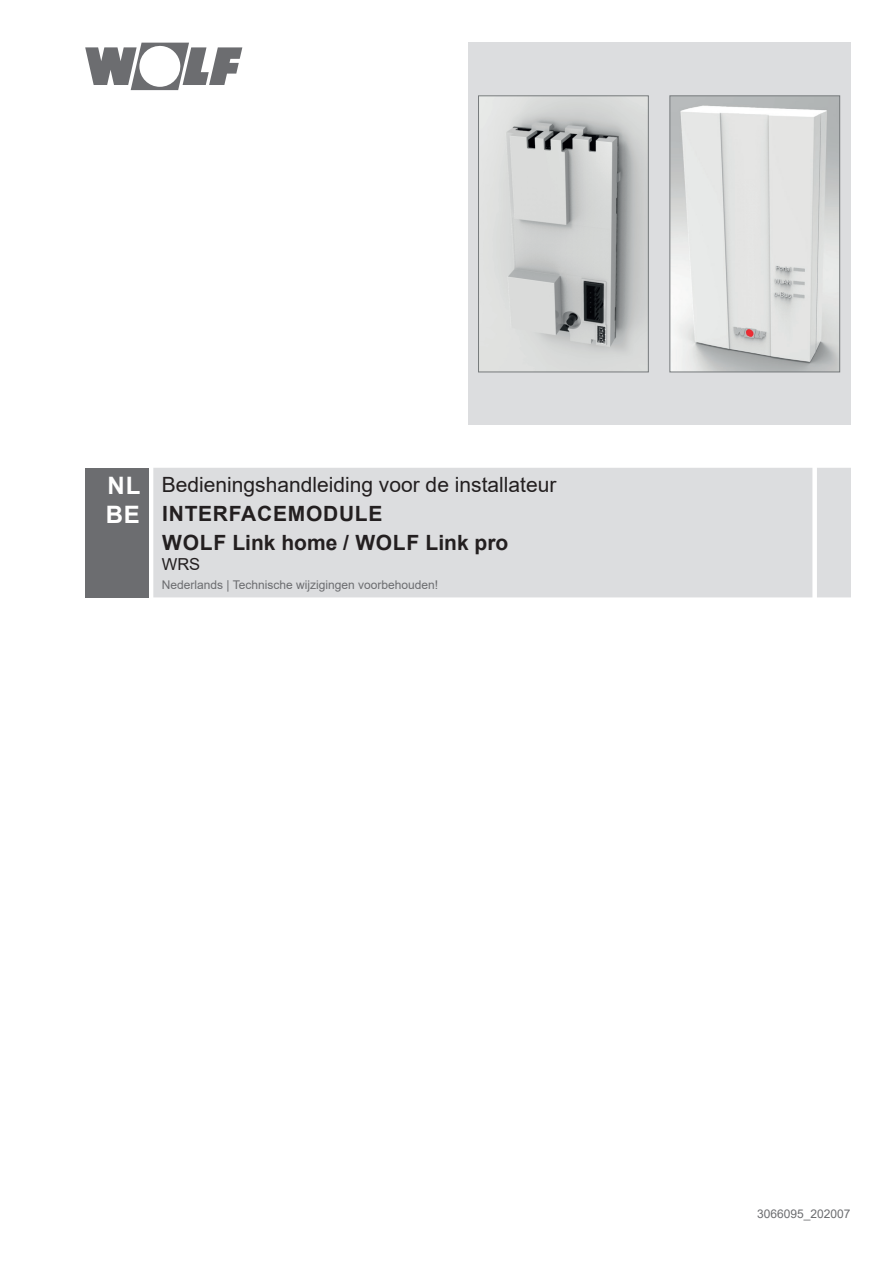
<style>
.page{position:relative;width:893px;height:1263px;background:#fff}
.page>*{position:absolute;margin:0;border:0;box-sizing:border-box;transform-origin:0 0}
.t1{font:700 24px/28.8px "Arial";color:#fff}
.t2{font:21px "Arial";color:#231f20}
.t3{font:700 21px/29.4px "Arial";letter-spacing:.035em;color:#231f20}
.t4{font:16.5px "Arial";color:#231f20}
.t5{font:12px "Arial";color:#6c6d70}
</style>
<div class="page">
<svg style="left:85px;top:43px;width:157px;height:47px"></svg>
<div style="left:85px;top:468px;width:64px;height:129px;background:#6c6d70"></div>
<div style="left:153px;top:468px;width:698px;height:129px;background:#dcdddf"></div>
<div style="left:468px;top:43px;width:382px;height:382px;background:#dcdddf"></div>
<svg style="left:478px;top:96px;width:171px;height:276px"></svg>
<svg style="left:670px;top:96px;width:170px;height:276px"></svg>
<h1 class="t1" style="left:106px;top:471px;width:36px">NL<br>BE</h1>
<h2 class="t2" style="left:162px;top:470px;width:396px">Bedieningshandleiding voor de installateur</h2>
<h2 class="t3" style="left:162px;top:499px;width:348px">INTERFACEMODULE<br>WOLF Link home / WOLF Link pro</h2>
<h3 class="t4" style="left:162px;top:553px;width:40px">WRS</h3>
<p class="t5" style="left:162px;top:576px;width:278px">Nederlands | Technische wijzigingen voorbehouden!</p>
<p class="t5" style="left:757px;top:1205px;width:95px">3066095_202007</p>
</div>
